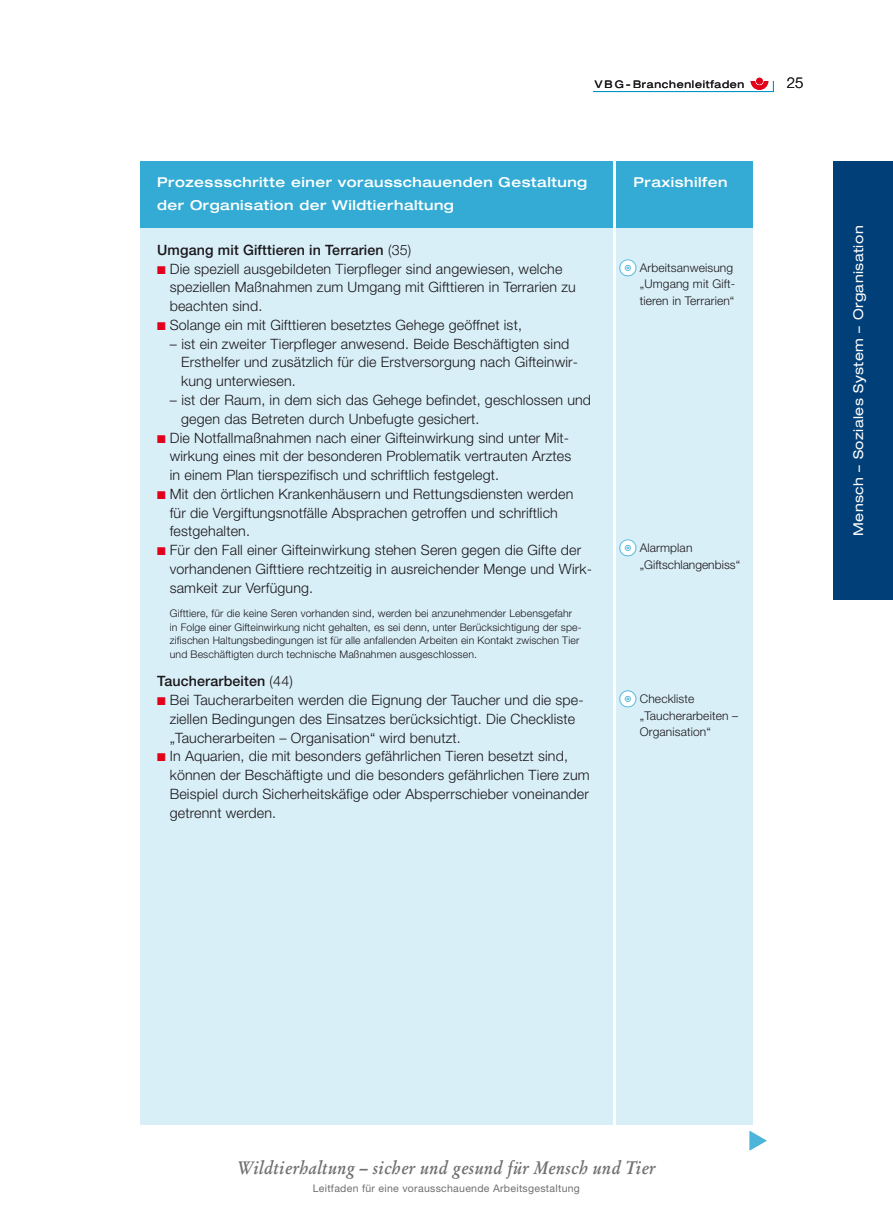
<style>
.page{position:relative;width:893px;height:1217px;background:#fff}
.page>*{position:absolute;margin:0;border:0;box-sizing:border-box;transform-origin:0 0}
.t1{font:italic 700 18px "Stempel Garamond";letter-spacing:.025em;color:#6f7072;scale:.9 1}
.t2{font:300 15px "Helvetica Neue";color:#1a171b}
.t3{font:300 14.25px/18.8px "Helvetica Neue";letter-spacing:.01em;color:#1a171b}
.t4{font:500 expanded 13.65px/22.5px "Helvetica Neue";letter-spacing:.035em;color:#fff}
.t5{font:expanded 13.5px "Helvetica Neue";letter-spacing:.035em;color:#fff}
.t6{font:300 12px/16.5px "Helvetica Neue";letter-spacing:.01em;color:#1a171b}
.t7{font:300 10.5px/13.5px "Helvetica Neue";letter-spacing:.01em;color:#1a171b}
.t8{font:10.5px "Helvetica Neue";letter-spacing:.03em;color:#6f7072}
.t9{font:expanded 10.5px "Helvetica Neue";letter-spacing:.065em;color:#1a171b}
.s1{font-weight:500}
</style>
<div class="page">
<div style="left:833px;top:162px;width:60px;height:438px;background:#003f77"></div>
<hr style="left:593px;top:91px;width:181px;height:1px;background:#0096c9">
<div style="left:756px;top:78px;width:7px;height:6px;background:#e2001a;border-radius:50%"></div>
<svg style="left:751px;top:81px;width:23px;height:10px"></svg>
<div style="left:140px;top:227px;width:472px;height:897px;background:#d9eff7"></div>
<div style="left:140px;top:162px;width:472px;height:66px;background:#33abd4"></div>
<div style="left:616px;top:227px;width:136px;height:897px;background:#d9eff7"></div>
<div style="left:616px;top:162px;width:136px;height:66px;background:#33abd4"></div>
<svg style="left:620px;top:259px;width:16px;height:17px"></svg>
<svg style="left:620px;top:691px;width:16px;height:16px"></svg>
<svg style="left:620px;top:539px;width:16px;height:17px"></svg>
<p class="t9" style="left:595px;top:81px;width:151px">VBG- Branchenleitfaden</p>
<p class="t2" style="left:787px;top:78px;width:18px">25</p>
<p class="t4" style="left:157px;top:172px;width:432px">Prozessschritte einer vorausschauenden Gestaltung der Organisation der Wildtierhaltung</p>
<p class="t4" style="left:633px;top:172px;width:95px">Praxishilfen</p>
<p class="t3" style="left:170px;top:242px;width:407px;text-indent:-13px"><span class="s1">Umgang mit Gifttieren in Terrarien</span> (35)<br>Die speziell ausgebildeten Tierpfleger sind angewiesen, welche speziellen Maßnahmen zum Umgang mit Gifttieren in Terrarien zu beachten sind.<br>Solange ein mit Gifttieren besetztes Gehege geöffnet ist,</p>
<p class="t3" style="left:181px;top:335px;width:398px;text-indent:-11px">– ist ein zweiter Tierpfleger anwesend. Beide Beschäftigten sind<br>Ersthelfer und zusätzlich für die Erstversorgung nach Gifteinwir&shy;kung unterwiesen.</p>
<p class="t3" style="left:170px;top:392px;width:423px">– ist der Raum, in dem sich das Gehege befindet, geschlossen und</p>
<p class="t3" style="left:181px;top:410px;width:300px">gegen das Betreten durch Unbefugte gesichert.</p>
<p class="t3" style="left:170px;top:429px;width:401px">Die Notfallmaßnahmen nach einer Gifteinwirkung sind unter Mit-</p>
<p class="t3" style="left:170px;top:448px;width:403px">wirkung eines mit der besonderen Problematik vertrauten Arztes</p>
<p class="t3" style="left:170px;top:467px;width:331px">in einem Plan tierspezifisch und schriftlich festgelegt.</p>
<p class="t3" style="left:170px;top:485px;width:405px">Mit den örtlichen Krankenhäusern und Rettungsdiensten werden</p>
<p class="t3" style="left:170px;top:504px;width:390px">für die Vergiftungsnotfälle Absprachen getroffen und schriftlich</p>
<p class="t3" style="left:170px;top:523px;width:82px">festgehalten.</p>
<p class="t3" style="left:170px;top:542px;width:413px">Für den Fall einer Gifteinwirkung stehen Seren gegen die Gifte der</p>
<p class="t3" style="left:170px;top:560px;width:424px">vorhandenen Gifttiere rechtzeitig in ausreichender Menge und Wirk-</p>
<p class="t3" style="left:170px;top:579px;width:145px">samkeit zur Verfügung.</p>
<p class="t7" style="left:170px;top:607px;width:413px">Gifttiere, für die keine Seren vorhanden sind, werden bei anzunehmender Lebensgefahr in Folge einer Gifteinwirkung nicht gehalten, es sei denn, unter Berücksichtigung der spe&shy;zifischen Haltungsbedingungen ist für alle anfallenden Arbeiten ein Kontakt zwischen Tier und Beschäftigten durch technische Maßnahmen ausgeschlossen.</p>
<p class="t3" style="left:170px;top:673px;width:421px;text-indent:-13px"><span class="s1">Taucherarbeiten</span> (44)<br>Bei Taucherarbeiten werden die Eignung der Taucher und die spe&shy;ziellen Bedingungen des Einsatzes berücksichtigt. Die Checkliste „Taucherarbeiten – Organisation“ wird benutzt.<br>In Aquarien, die mit besonders gefährlichen Tieren besetzt sind, können der Beschäftigte und die besonders gefährlichen Tiere zum Beispiel durch Sicherheitskäfige oder Absperrschieber voneinander getrennt werden.</p>
<p class="t6" style="left:640px;top:260px;width:97px">Arbeitsanweisung „Umgang mit Gift&shy;tieren in Terrarien“</p>
<p class="t6" style="left:640px;top:540px;width:102px">Alarmplan „Giftschlangenbiss“</p>
<p class="t6" style="left:640px;top:691px;width:100px">Checkliste „Taucherarbeiten –<br>Organisation“</p>
<p class="t5" style="left:853px;top:536px;width:312px;rotate:-90deg">Mensch – Soziales System – Organisation</p>
<p class="t1" style="left:237px;top:1159px;width:466px">Wildtierhaltung – sicher und gesund für Mensch und Tier</p>
<p class="t8" style="left:313px;top:1183px;width:269px">Leitfaden für eine vorausschauende Arbeitsgestaltung</p>
</div>
